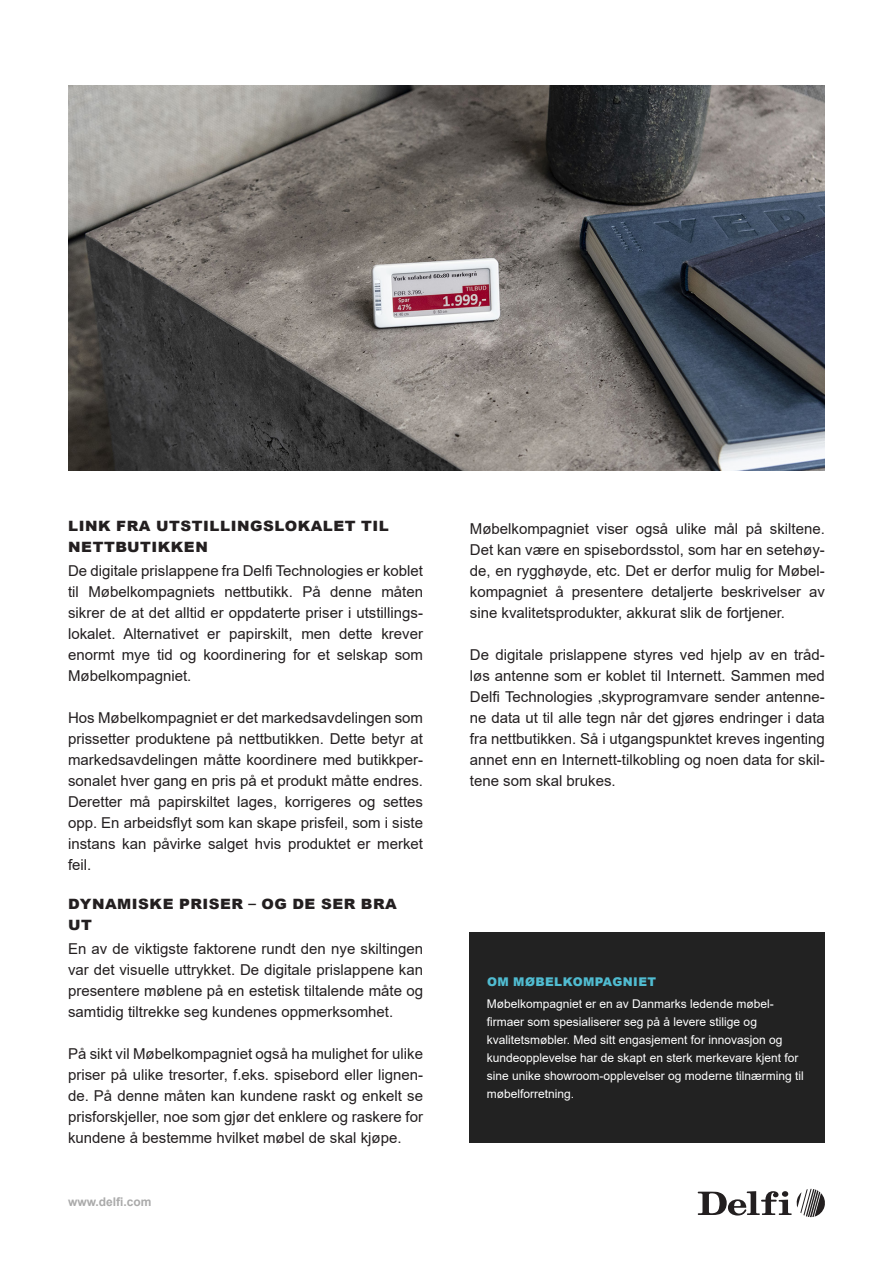
<style>
.page{position:relative;width:893px;height:1263px;background:#fff}
.page>*{position:absolute;margin:0;border:0;box-sizing:border-box;transform-origin:0 0}
.t1{font:15px/21px "Arial";color:#231f20;text-align:justify}
.t2{font:900 14.25px/21px "Arial";letter-spacing:.035em;color:#231f20;scale:1.06 1}
.t3{font:12px/18px "Arial";color:#fff}
.t4{font:900 12px "Arial";letter-spacing:.035em;color:#50bcd1}
.t5{font:700 12px "Arial";color:#aaa}
</style>
<div class="page">
<div style="left:470px;top:933px;width:355px;height:210px;background:#222"></div>
<svg style="left:698px;top:1189px;width:127px;height:28px"></svg>
<img style="left:68px;top:85px;width:757px;height:386px">
<p class="t2" style="left:68px;top:516px;width:304px">LINK FRA UTSTILLINGSLOKALET TIL<br>NETTBUTIKKEN</p>
<p class="t1" style="left:68px;top:560px;width:357px">De digitale prislappene fra Delfi Technologies er koblet til Møbelkompagniets nettbutikk. På denne måten sikrer de at det alltid er oppdaterte priser i utstillings&shy;lokalet. Alternativet er papirskilt, men dette krever enormt mye tid og koordinering for et selskap som Møbelkompagniet.</p>
<p class="t1" style="left:68px;top:708px;width:357px">Hos Møbelkompagniet er det markedsavdelingen som prissetter produktene på nettbutikken. Dette betyr at markedsavdelingen måtte koordinere med butikkper&shy;sonalet hver gang en pris på et produkt måtte endres.<br>Deretter må papirskiltet lages, korrigeres og settes opp. En arbeidsflyt som kan skape prisfeil, som i siste instans kan påvirke salget hvis produktet er merket feil.</p>
<p class="t2" style="left:68px;top:894px;width:312px">DYNAMISKE PRISER – OG DE SER BRA<br>UT</p>
<p class="t1" style="left:68px;top:939px;width:357px">En av de viktigste faktorene rundt den nye skiltingen var det visuelle uttrykket. De digitale prislappene kan presentere møblene på en estetisk tiltalende måte og samtidig tiltrekke seg kundenes oppmerksomhet.</p>
<p class="t1" style="left:68px;top:1043px;width:357px">På sikt vil Møbelkompagniet også ha mulighet for ulike priser på ulike tresorter, f.eks. spisebord eller lignen&shy;de. På denne måten kan kundene raskt og enkelt se prisforskjeller, noe som gjør det enklere og raskere for kundene å bestemme hvilket møbel de skal kjøpe.</p>
<p class="t5" style="left:68px;top:1193px;width:85px">www.delfi.com</p>
<p class="t1" style="left:470px;top:519px;width:357px">Møbelkompagniet viser også ulike mål på skiltene.<br>Det kan være en spisebordsstol, som har en setehøy&shy;de, en rygghøyde, etc. Det er derfor mulig for Møbel&shy;kompagniet å presentere detaljerte beskrivelser av sine kvalitetsprodukter, akkurat slik de fortjener.</p>
<p class="t1" style="left:470px;top:644px;width:357px">De digitale prislappene styres ved hjelp av en tråd&shy;løs antenne som er koblet til Internett. Sammen med Delfi Technologies ‚skyprogramvare sender antenne&shy;ne data ut til alle tegn når det gjøres endringer i data fra nettbutikken. Så i utgangspunktet kreves ingenting annet enn en Internett-tilkobling og noen data for skil&shy;tene som skal brukes.</p>
<p class="t4" style="left:487px;top:975px;width:171px">OM MØBELKOMPAGNIET</p>
<p class="t3" style="left:487px;top:996px;width:318px">Møbelkompagniet er en av Danmarks ledende møbel&shy;firmaer som spesialiserer seg på å levere stilige og kvalitetsmøbler. Med sitt engasjement for innovasjon og kundeopplevelse har de skapt en sterk merkevare kjent for sine unike showroom-opplevelser og moderne tilnærming til møbelforretning.</p>
</div>
